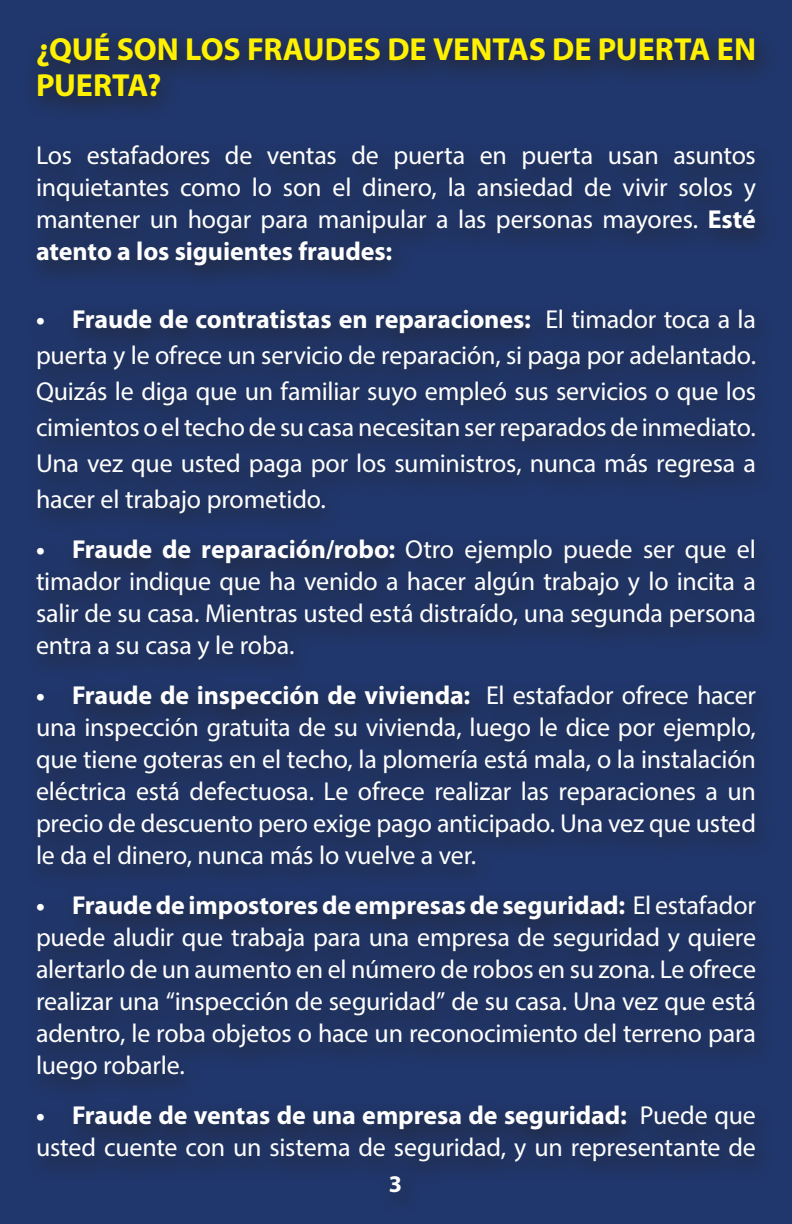
<style>
.page{position:relative;width:792px;height:1224px;background:#20376d}
.page>*{position:absolute;margin:0;border:0;box-sizing:border-box;transform-origin:0 0}
.t1{font:700 32px/36px "Myriad Pro";color:#fff101}
.Tips{font:26px/32px "Myriad Pro";letter-spacing:-.01em;color:#fff;text-align:justify}
.Bullets2{font:26px/36px "Myriad Pro";letter-spacing:-.01em;color:#fff;text-align:justify}
.t2{font:700 24px "Myriad Pro";color:#fff}
.s1{font-weight:700}
</style>
<div class="page">
<div style="left:22px;top:22px;width:757px;height:1166px;background:#203363"></div>
<p class="t1" style="left:36px;top:30px;width:722px">¿QUÉ SON LOS FRAUDES DE VENTAS DE PUERTA EN<br>PUERTA?</p>
<p class="Tips" style="left:36px;top:139px;width:722px">Los estafadores de ventas de puerta en puerta usan asuntos inquietantes como lo son el dinero, la ansiedad de vivir solos y mantener un hogar para manipular a las personas mayores. <span class="s1">Esté atento a los siguientes fraudes:</span></p>
<p class="Bullets2" style="left:36px;top:301px;width:722px"><span class="s1">• Fraude de contratistas en reparaciones:</span> El timador toca a la puerta y le ofrece un servicio de reparación, si paga por adelantado.<br>Quizás le diga que un familiar suyo empleó sus servicios o que los cimientos o el techo de su casa necesitan ser reparados de inmediato.<br>Una vez que usted paga por los suministros, nunca más regresa a hacer el trabajo prometido.</p>
<p class="Tips" style="left:36px;top:533px;width:722px"><span class="s1">• Fraude de reparación/robo:</span> Otro ejemplo puede ser que el timador indique que ha venido a hacer algún trabajo y lo incita a salir de su casa. Mientras usted está distraído, una segunda persona entra a su casa y le roba.</p>
<p class="Tips" style="left:36px;top:679px;width:722px"><span class="s1">• Fraude de inspección de vivienda:</span> El estafador ofrece hacer una inspección gratuita de su vivienda, luego le dice por ejemplo, que tiene goteras en el techo, la plomería está mala, o la instalación eléctrica está defectuosa. Le ofrece realizar las reparaciones a un precio de descuento pero exige pago anticipado. Una vez que usted le da el dinero, nunca más lo vuelve a ver.</p>
<p class="Tips" style="left:36px;top:889px;width:722px"><span class="s1">• Fraude de impostores de empresas de seguridad:</span> El estafador puede aludir que trabaja para una empresa de seguridad y quiere alertarlo de un aumento en el número de robos en su zona. Le ofrece realizar una “inspección de seguridad” de su casa. Una vez que está adentro, le roba objetos o hace un reconocimiento del terreno para luego robarle.</p>
<p class="Tips" style="left:36px;top:1099px;width:721px"><span class="s1">• Fraude de ventas de una empresa de seguridad:</span> Puede que usted cuente con un sistema de seguridad, y un representante de</p>
<p class="t2" style="left:389px;top:1168px;width:15px">3</p>
</div>
